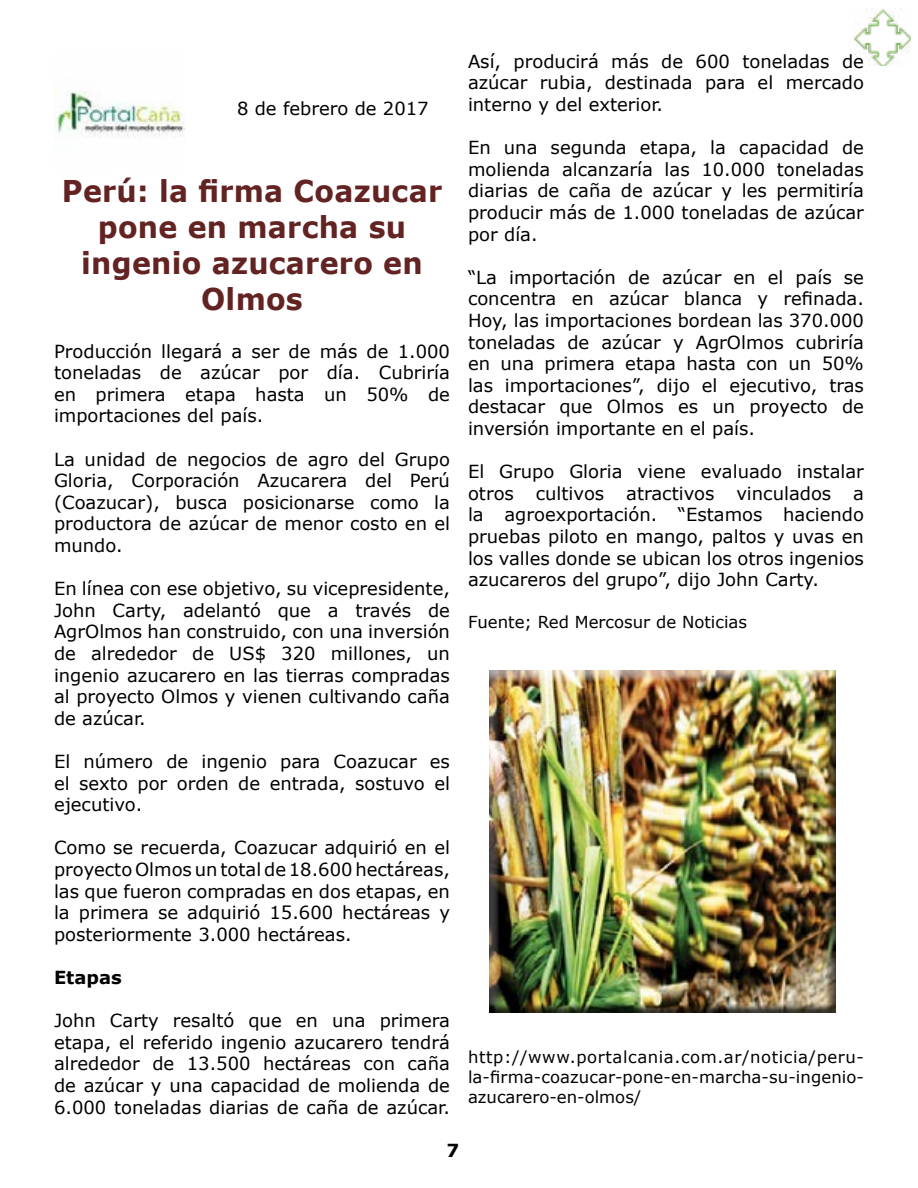
<style>
.page{position:relative;width:918px;height:1188px;background:#fff}
.page>*{position:absolute;margin:0;border:0;box-sizing:border-box;transform-origin:0 0}
.t1{font:700 30px/36px "Verdana";letter-spacing:.01em;color:#632323;text-align:center;scale:.95 1}
.t2{font:18px/21.6px "Verdana";color:#000;text-align:justify}
.t3{font:700 18px "Verdana";color:#000}
.t4{font:16.5px/19.8px "Verdana";color:#000;text-align:justify}
</style>
<div class="page">
<img style="left:54px;top:90px;width:131px;height:48px">
<div style="left:483px;top:664px;width:363px;height:350px;background:#000;opacity:.75"></div>
<img style="left:854px;top:8px;width:57px;height:57px">
<p class="t2" style="left:237px;top:97px;width:193px">8 de febrero de 2017</p>
<h1 class="t1" style="left:62px;top:172px;width:402px">Perú: la firma Coazucar pone en marcha su ingenio azucarero en<br>Olmos</h1>
<p class="t2" style="left:54px;top:340px;width:398px">Producción llegará a ser de más de 1.000 toneladas de azúcar por día. Cubriría en primera etapa hasta un 50% de importaciones del país.</p>
<p class="t2" style="left:54px;top:448px;width:398px">La unidad de negocios de agro del Grupo Gloria, Corporación Azucarera del Perú (Coazucar), busca posicionarse como la productora de azúcar de menor costo en el mundo.</p>
<p class="t2" style="left:54px;top:578px;width:398px">En línea con ese objetivo, su vicepresidente, John Carty, adelantó que a través de AgrOlmos han construido, con una inversión de alrededor de US$ 320 millones, un ingenio azucarero en las tierras compradas al proyecto Olmos y vienen cultivando caña de azúcar.</p>
<p class="t2" style="left:54px;top:750px;width:398px">El número de ingenio para Coazucar es el sexto por orden de entrada, sostuvo el ejecutivo.</p>
<p class="t2" style="left:54px;top:837px;width:398px">Como se recuerda, Coazucar adquirió en el proyecto Olmos un total de 18.600 hectáreas, las que fueron compradas en dos etapas, en la primera se adquirió 15.600 hectáreas y posteriormente 3.000 hectáreas.</p>
<p class="t3" style="left:54px;top:965px;width:69px">Etapas</p>
<p class="t2" style="left:54px;top:1010px;width:398px">John Carty resaltó que en una primera etapa, el referido ingenio azucarero tendrá alrededor de 13.500 hectáreas con caña de azúcar y una capacidad de molienda de 6.000 toneladas diarias de caña de azúcar.</p>
<p class="t2" style="left:468px;top:50px;width:398px">Así, producirá más de 600 toneladas de azúcar rubia, destinada para el mercado interno y del exterior.</p>
<p class="t2" style="left:468px;top:137px;width:398px">En una segunda etapa, la capacidad de molienda alcanzaría las 10.000 toneladas diarias de caña de azúcar y les permitiría producir más de 1.000 toneladas de azúcar por día.</p>
<p class="t2" style="left:468px;top:266px;width:398px">“La importación de azúcar en el país se concentra en azúcar blanca y refinada.<br>Hoy, las importaciones bordean las 370.000 toneladas de azúcar y AgrOlmos cubriría en una primera etapa hasta con un 50% las importaciones”, dijo el ejecutivo, tras destacar que Olmos es un proyecto de inversión importante en el país.</p>
<p class="t2" style="left:468px;top:461px;width:398px">El Grupo Gloria viene evaluado instalar otros cultivos atractivos vinculados a la agroexportación. “Estamos haciendo pruebas piloto en mango, paltos y uvas en los valles donde se ubican los otros ingenios azucareros del grupo”, dijo John Carty.</p>
<p class="t4" style="left:468px;top:611px;width:281px">Fuente; Red Mercosur de Noticias</p>
<p class="t4" style="left:468px;top:1047px;width:398px">http://www.portalcania.com.ar/noticia/peru&shy;la-firma-coazucar-pone-en-marcha-su-ingenio&shy;azucarero-en-olmos/</p>
<p class="t3" style="left:447px;top:1137px;width:14px">7</p>
</div>
